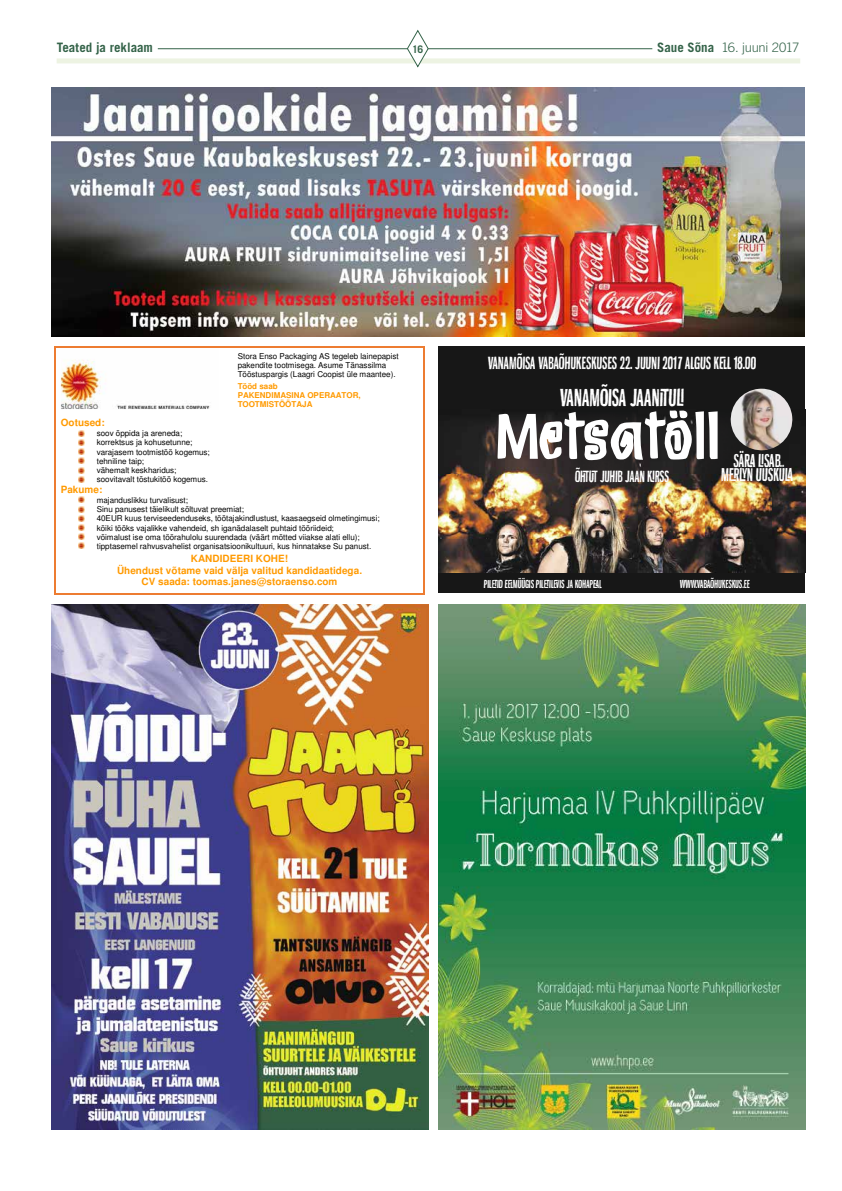
<style>
.page{position:relative;width:842px;height:1191px;background:#fff}
.page>*{position:absolute;margin:0;border:0;box-sizing:border-box;transform-origin:0 0}
.t1{font:23px "Darkheart";color:#fff}
.t2{font:17.3px/13.7px "Darkheart";color:#fff;text-align:center}
.t3{font:16.5px "Darkheart";color:#fff}
.t4{font:15.2px "Darkheart";color:#fff}
.t5{font:300 13px "Trade Gothic LT Std";letter-spacing:-.025em;color:#346349}
.t6{font:700 13px "Trade Gothic LT Std";color:#346349}
.t7{font:10.8px "Darkheart";color:#fff}
.t8{font:700 10.5px "Trade Gothic LT Std";color:#346349}
.t9{font:700 10px/11.5px "Helvetica";letter-spacing:.005em;color:#ff9a00;text-align:center}
.t10{font:8px/9.2px "Helvetica";letter-spacing:-.005em;color:#000}
.t11{font:700 8px/9.2px "Helvetica";color:#ff9a00}
.s1{font-weight:700}
</style>
<div class="page">
<div style="left:57px;top:58px;width:743px;height:5px;background:#edf3e2"></div>
<img style="left:51px;top:87px;width:754px;height:249px">
<hr style="left:158px;top:48px;width:494px;height:1px;background:#346349">
<svg style="left:407px;top:30px;width:22px;height:38px"></svg>
<img style="left:51px;top:604px;width:377px;height:525px">
<img style="left:439px;top:604px;width:366px;height:525px">
<div style="left:439px;top:347px;width:366px;height:246px;background:#171717"></div>
<img style="left:439px;top:420px;width:366px;height:152px">
<img style="left:729px;top:389px;width:65px;height:63px">
<svg style="left:497px;top:410px;width:221px;height:50px"></svg>
<hr style="left:56px;top:347px;width:176px;height:1px;background:#ed7c31">
<hr style="left:56px;top:348px;width:176px;height:1px;background:#ed7c31">
<hr style="left:234px;top:347px;width:189px;height:1px;background:#ed7c31">
<hr style="left:234px;top:348px;width:189px;height:1px;background:#ed7c31">
<hr style="left:55px;top:348px;width:1px;height:61px;background:#ed7c31">
<hr style="left:424px;top:348px;width:1px;height:61px;background:#ed7c31">
<hr style="left:423px;top:348px;width:1px;height:61px;background:#ed7c31">
<svg style="left:79px;top:430px;width:6px;height:52px"></svg>
<svg style="left:79px;top:497px;width:6px;height:52px"></svg>
<hr style="left:55px;top:409px;width:1px;height:184px;background:#ed7c31">
<hr style="left:56px;top:594px;width:367px;height:1px;background:#ed7c31">
<hr style="left:56px;top:593px;width:367px;height:1px;background:#ed7c31">
<hr style="left:424px;top:409px;width:1px;height:184px;background:#ed7c31">
<hr style="left:423px;top:409px;width:1px;height:184px;background:#ed7c31">
<img style="left:61px;top:348px;width:157px;height:61px">
<h3 class="t6" style="left:57px;top:39px;width:98px">Teated ja reklaam</h3>
<h3 class="t8" style="left:412px;top:42px;width:13px">16</h3>
<h3 class="t5" style="left:657px;top:40px;width:143px"><span class="s1">Saue Sõna</span> 16. juuni 2017</h3>
<p class="t10" style="left:238px;top:352px;width:163px">Stora Enso Packaging AS tegeleb lainepapist pakendite tootmisega. Asume Tänassilma<br>Tööstuspargis (Laagri Coopist üle maantee).</p>
<p class="t11" style="left:238px;top:381px;width:125px">Tööd saab<br>PAKENDIMASINA OPERAATOR,<br>TOOTMISTÖÖTAJA</p>
<p class="t9" style="left:61px;top:417px;width:45px">Ootused:</p>
<p class="t10" style="left:97px;top:429px;width:115px">soov õppida ja areneda; korrektsus ja kohusetunne; varajasem tootmistöö kogemus; tehniline taip;<br>vähemalt keskharidus; soovitavalt tõstukitöö kogemus.</p>
<p class="t9" style="left:61px;top:484px;width:43px">Pakume:</p>
<p class="t10" style="left:97px;top:496px;width:284px">majanduslikku turvalisust;<br>Sinu panusest täielikult sõltuvat preemiat;<br>40EUR kuus terviseedenduseks, töötajakindlustust, kaasaegseid olmetingimusi; kõiki tööks vajalikke vahendeid, sh iganädalaselt puhtaid tööriideid;<br>võimalust ise oma töörahulolu suurendada (väärt mõtted viiakse alati ellu); tipptasemel rahvusvahelist organisatsioonikultuuri, kus hinnatakse Su panust.</p>
<p class="t9" style="left:117px;top:553px;width:247px">KANDIDEERI KOHE!<br>Ühendust võtame vaid välja valitud kandidaatidega.<br>CV saada: toomas.janes@storaenso.com</p>
<h3 class="t3" style="left:488px;top:353px;width:270px">VANAMÕISA VABAÕHUKESKUSES 22. JUUNI 201 7 ALGUS KELL 18.00</h3>
<h1 class="t1" style="left:560px;top:383px;width:126px">VANAMÕISA JAANITULI</h1>
<h3 class="t4" style="left:575px;top:467px;width:96px">ÕHTUT JUHIB JAAN KIRß</h3>
<h2 class="t2" style="left:721px;top:453px;width:73px">SÄRA LISAB<br>MERLYN UUSKÜLA</h2>
<h3 class="t7" style="left:484px;top:577px;width:119px">PILETID EELMÜÜGIS PILETILEVIS JA KOHAPEAL</h3>
<h3 class="t7" style="left:680px;top:577px;width:72px">WWW.VABAÕHUKESKUS.EE</h3>
</div>
